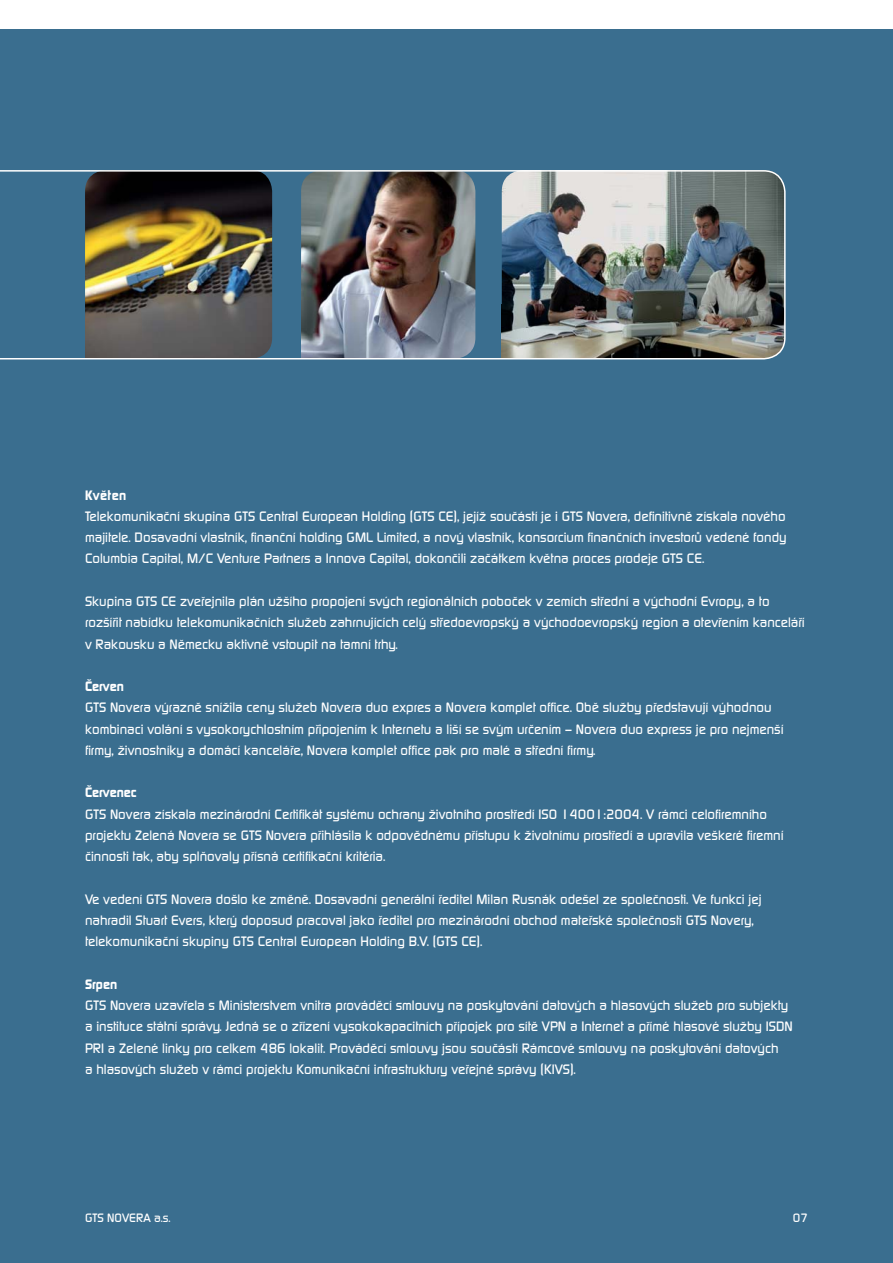
<style>
.page{position:relative;width:893px;height:1263px;background:#fff}
.page>*{position:absolute;margin:0;border:0;box-sizing:border-box;transform-origin:0 0}
.t1{font:13.5px/21.3px "Modaerne CE";color:#fff}
.t2{font:800 13.5px "Modaerne CE";color:#fff}
.t3{font:12px "Modaerne CE";color:#fff}
</style>
<div class="page">
<div style="left:0;top:30px;width:893px;height:1233px;background:#3a6e8f"></div>
<img style="left:0;top:170px;width:786px;height:190px">
<p class="t2" style="left:85px;top:491px;width:43px">Květen</p>
<p class="t1" style="left:85px;top:507px;width:703px;text-align:justify">Telekomunikační skupina GTS Central European Holding (GTS CE), jejíž součástí je i GTS Novera, definitivně získala nového majitele. Dosavadní vlastník, finanční holding GML Limited, a nový vlastník, konsorcium finančních investorů vedené fondy Columbia Capital, M/C Venture Partners a Innova Capital, dokončili začátkem května proces prodeje GTS CE.</p>
<p class="t1" style="left:85px;top:592px;width:721px">Skupina GTS CE zveřejnila plán užšího propojení svých regionálních poboček v zemích střední a východní Evropy, a to rozšířit nabídku telekomunikačních služeb zahrnujících celý středoevropský a východoevropský region a otevřením kanceláří v Rakousku a Německu aktivně vstoupit na tamní trhy.</p>
<p class="t2" style="left:85px;top:681px;width:40px">Červen</p>
<p class="t1" style="left:85px;top:698px;width:700px">GTS Novera výrazně snížila ceny služeb Novera duo expres a Novera komplet office. Obě služby představují výhodnou kombinaci volání s vysokorychlostním připojením k Internetu a liší se svým určením – Novera duo express je pro nejmenší firmy, živnostníky a domácí kanceláře, Novera komplet office pak pro malé a střední firmy.</p>
<p class="t2" style="left:85px;top:787px;width:53px">Červenec</p>
<p class="t1" style="left:85px;top:804px;width:700px">GTS Novera získala mezinárodní Certifikát systému ochrany životního prostředí ISO 14001:2004. V rámci celofiremního projektu Zelená Novera se GTS Novera přihlásila k odpovědnému přístupu k životnímu prostředí a upravila veškeré firemní činnosti tak, aby splňovaly přísná certifikační kritéria.</p>
<p class="t1" style="left:85px;top:889px;width:678px">Ve vedení GTS Novera došlo ke změně. Dosavadní generální ředitel Milan Rusnák odešel ze společnosti. Ve funkci jej nahradil Stuart Evers, který doposud pracoval jako ředitel pro mezinárodní obchod mateřské společnosti GTS Novery, telekomunikační skupiny GTS Central European Holding B.V. (GTS CE).</p>
<p class="t2" style="left:85px;top:979px;width:34px">Srpen</p>
<p class="t1" style="left:85px;top:996px;width:709px">GTS Novera uzavřela s Ministerstvem vnitra prováděcí smlouvy na poskytování datových a hlasových služeb pro subjekty a instituce státní správy. Jedná se o zřízení vysokokapacitních přípojek pro sítě VPN a Internet a přímé hlasové služby ISDN PRI a Zelené linky pro celkem 486 lokalit. Prováděcí smlouvy jsou součástí Rámcové smlouvy na poskytování datových<br>a hlasových služeb v rámci projektu Komunikační infrastruktury veřejné správy (KIVS).</p>
<p class="t3" style="left:85px;top:1213px;width:87px">GTS NOVERA a.s.</p>
<p class="t3" style="left:793px;top:1213px;width:17px">07</p>
</div>
